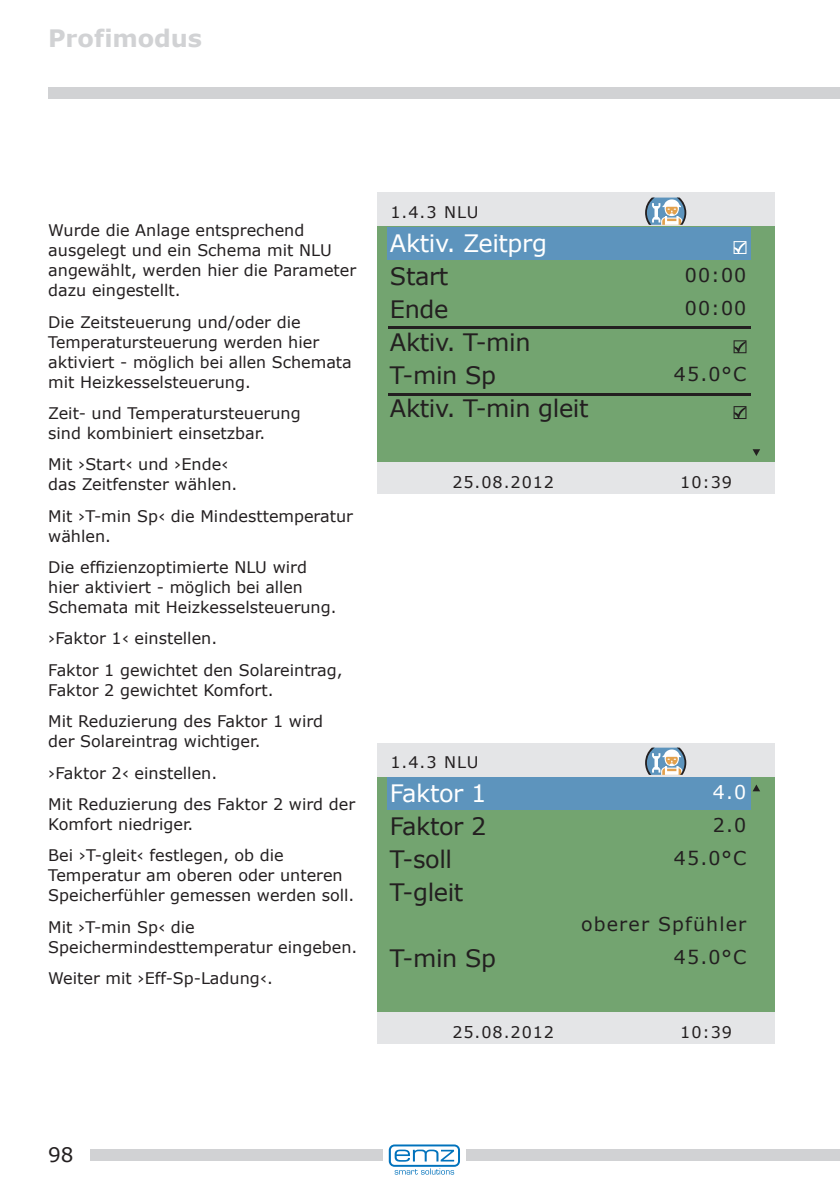
<style>
.page{position:relative;width:840px;height:1191px;background:#fff}
.page>*{position:absolute;margin:0;border:0;box-sizing:border-box;transform-origin:0 0}
.DisplaytextLinksSchw{font:24px "Verdana";letter-spacing:-.015em;color:#231f20}
.DisplaytextLinksWeis{font:24px "Verdana";letter-spacing:-.015em;color:#fff}
.SchattenzeilenLinks{font:700 24px "Verdana";color:#d1d2d4}
.t1{font:20px "Verdana";color:#231f20}
.DisplaytextRechtsSch{font:19px "Verdana";letter-spacing:.06em;color:#231f20}
.DisplaytextRechtsWei{font:19px "Verdana";color:#fff}
.Mengentext{font:16px/20px "Verdana";color:#231f20}
.DisplaytextHead{font:16px "Verdana";letter-spacing:.06em;color:#231f20}
</style>
<div class="page">
<div style="left:48px;top:87px;width:791px;height:12px;background:#d1d2d4"></div>
<div style="left:466px;top:1149px;width:373px;height:12px;background:#d1d2d4"></div>
<div style="left:90px;top:1149px;width:292px;height:12px;background:#d1d2d4"></div>
<svg style="left:388px;top:1144px;width:71px;height:30px"></svg>
<div style="left:377px;top:226px;width:397px;height:236px;background:#73a470"></div>
<svg style="left:752px;top:449px;width:7px;height:7px"></svg>
<div style="left:386px;top:227px;width:364px;height:32px;background:#5d94bd"></div>
<div style="left:377px;top:193px;width:397px;height:33px;background:#e4e5e7"></div>
<div style="left:377px;top:462px;width:397px;height:31px;background:#e4e5e7"></div>
<svg style="left:733px;top:340px;width:13px;height:13px"></svg>
<svg style="left:733px;top:406px;width:13px;height:13px"></svg>
<svg style="left:733px;top:241px;width:13px;height:13px"></svg>
<svg style="left:645px;top:197px;width:41px;height:28px"></svg>
<hr style="left:388px;top:326px;width:362px;height:3px;background:#231f20">
<hr style="left:388px;top:393px;width:362px;height:2px;background:#231f20">
<div style="left:377px;top:776px;width:397px;height:236px;background:#73a470"></div>
<div style="left:386px;top:777px;width:364px;height:32px;background:#5d94bd"></div>
<div style="left:377px;top:743px;width:397px;height:33px;background:#e4e5e7"></div>
<div style="left:377px;top:1012px;width:397px;height:31px;background:#e4e5e7"></div>
<svg style="left:645px;top:747px;width:41px;height:28px"></svg>
<svg style="left:753px;top:784px;width:6px;height:7px"></svg>
<p class="SchattenzeilenLinks" style="left:48px;top:22px;width:155px">Profimodus</p>
<p class="Mengentext" style="left:48px;top:220px;width:309px">Wurde die Anlage entsprechend ausgelegt und ein Schema mit NLU angewählt, werden hier die Parameter dazu eingestellt.</p>
<p class="Mengentext" style="left:48px;top:312px;width:305px">Die Zeitsteuerung und/oder die Temperatursteuerung werden hier aktiviert - möglich bei allen Schemata mit Heizkesselsteuerung.</p>
<p class="Mengentext" style="left:48px;top:403px;width:254px">Zeit- und Temperatursteuerung sind kombiniert einsetzbar.</p>
<p class="Mengentext" style="left:48px;top:454px;width:190px">Mit ›Start‹ und ›Ende‹ das Zeitfenster wählen.</p>
<p class="Mengentext" style="left:48px;top:506px;width:306px">Mit ›T-min Sp‹ die Mindesttemperatur wählen.</p>
<p class="Mengentext" style="left:48px;top:557px;width:289px">Die effizienzoptimierte NLU wird hier aktiviert - möglich bei allen<br>Schemata mit Heizkesselsteuerung.</p>
<p class="Mengentext" style="left:48px;top:628px;width:170px">›Faktor 1‹ einstellen.</p>
<p class="Mengentext" style="left:48px;top:660px;width:296px">Faktor 1 gewichtet den Solareintrag,<br>Faktor 2 gewichtet Komfort.</p>
<p class="Mengentext" style="left:48px;top:711px;width:276px">Mit Reduzierung des Faktor 1 wird der Solareintrag wichtiger.</p>
<p class="Mengentext" style="left:48px;top:762px;width:170px">›Faktor 2‹ einstellen.</p>
<p class="Mengentext" style="left:48px;top:794px;width:308px">Mit Reduzierung des Faktor 2 wird der<br>Komfort niedriger.</p>
<p class="Mengentext" style="left:48px;top:845px;width:307px">Bei ›T-gleit‹ festlegen, ob die<br>Temperatur am oberen oder unteren<br>Speicherfühler gemessen werden soll.</p>
<p class="Mengentext" style="left:48px;top:916px;width:310px">Mit ›T-min Sp‹ die<br>Speichermindesttemperatur eingeben.</p>
<p class="Mengentext" style="left:48px;top:968px;width:226px">Weiter mit ›Eff-Sp-Ladung‹.</p>
<p class="DisplaytextHead" style="left:390px;top:201px;width:90px">1.4.3 NLU</p>
<p class="DisplaytextLinksWeis" style="left:390px;top:227px;width:158px">Aktiv. Zeitprg</p>
<p class="DisplaytextLinksSchw" style="left:390px;top:260px;width:60px">Start</p>
<p class="DisplaytextLinksSchw" style="left:390px;top:293px;width:60px">Ende</p>
<p class="DisplaytextLinksSchw" style="left:390px;top:326px;width:142px">Aktiv. T-min</p>
<p class="DisplaytextLinksSchw" style="left:390px;top:359px;width:108px">T-min Sp</p>
<p class="DisplaytextLinksSchw" style="left:390px;top:392px;width:200px">Aktiv. T-min gleit</p>
<p class="DisplaytextRechtsSch" style="left:684px;top:261px;width:63px">00:00</p>
<p class="DisplaytextRechtsSch" style="left:684px;top:294px;width:63px">00:00</p>
<p class="DisplaytextRechtsSch" style="left:673px;top:360px;width:74px">45.0°C</p>
<p class="Mengentext" style="left:452px;top:471px;width:103px">25.08.2012</p>
<p class="Mengentext" style="left:680px;top:471px;width:53px">10:39</p>
<p class="DisplaytextHead" style="left:390px;top:751px;width:90px">1.4.3 NLU</p>
<p class="DisplaytextLinksWeis" style="left:390px;top:777px;width:98px">Faktor 1</p>
<p class="DisplaytextLinksSchw" style="left:390px;top:810px;width:98px">Faktor 2</p>
<p class="DisplaytextLinksSchw" style="left:390px;top:843px;width:64px">T-soll</p>
<p class="DisplaytextLinksSchw" style="left:390px;top:876px;width:75px">T-gleit</p>
<p class="DisplaytextLinksSchw" style="left:390px;top:942px;width:108px">T-min Sp</p>
<p class="DisplaytextRechtsWei" style="left:712px;top:778px;width:35px">4.0</p>
<p class="DisplaytextRechtsSch" style="left:712px;top:811px;width:35px">2.0</p>
<p class="DisplaytextRechtsSch" style="left:673px;top:844px;width:74px">45.0°C</p>
<p class="DisplaytextRechtsSch" style="left:580px;top:910px;width:167px">oberer Spfühler</p>
<p class="DisplaytextRechtsSch" style="left:673px;top:943px;width:74px">45.0°C</p>
<p class="Mengentext" style="left:452px;top:1021px;width:103px">25.08.2012</p>
<p class="Mengentext" style="left:680px;top:1021px;width:53px">10:39</p>
<p class="t1" style="left:48px;top:1141px;width:27px">98</p>
</div>
